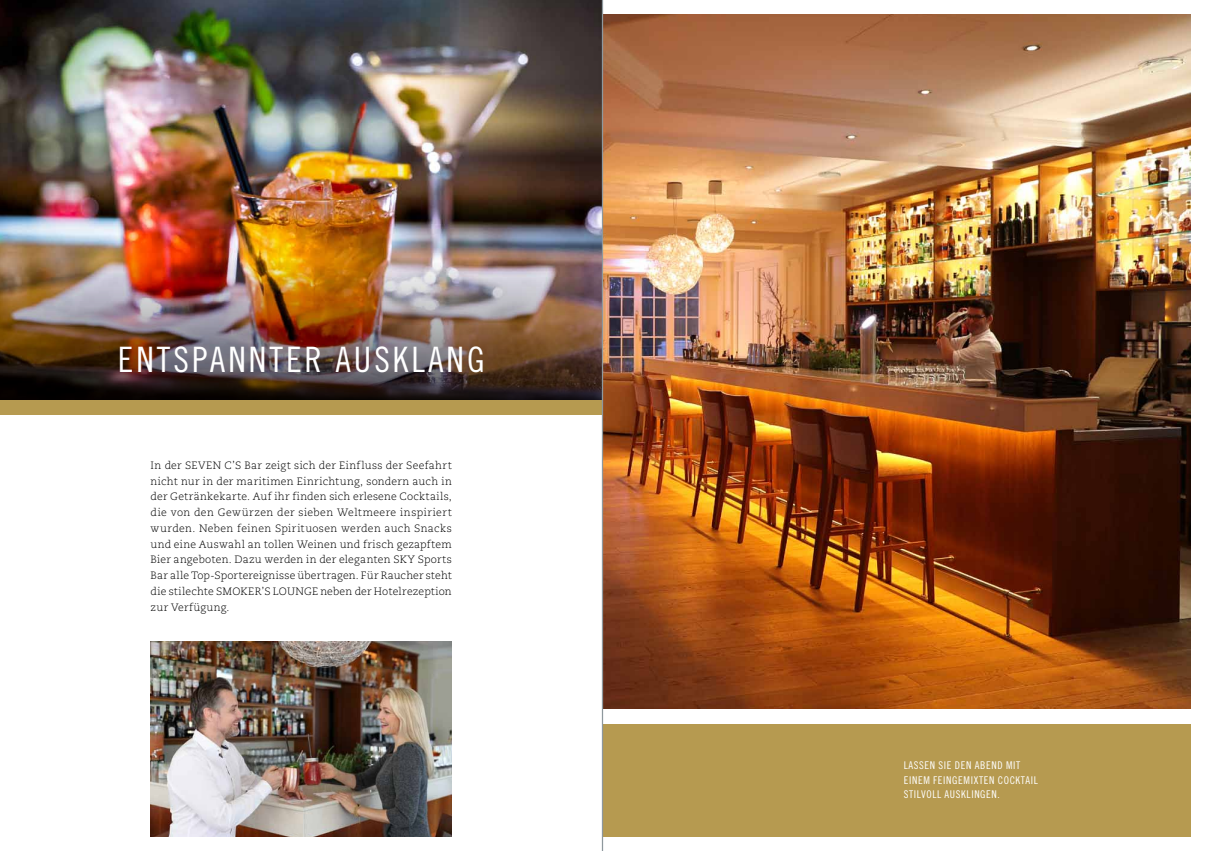
<style>
.page{position:relative;width:1205px;height:851px;background:#fff}
.page>*{position:absolute;margin:0;border:0;box-sizing:border-box;transform-origin:0 0}
.t1{font:35px "Trade Gothic Cond Eighteen";letter-spacing:.085em;color:#fff}
.t2{font:10.62px/15.8px "Caecilia Light Os F";letter-spacing:.015em;color:#000;text-align:justify}
.t3{font:10.62px/14.1px "Trade Gothic Cond Eighteen";letter-spacing:.06em;color:#fff}
</style>
<div class="page">
<img style="left:603px;top:14px;width:588px;height:695px">
<img style="left:0;top:0;width:602px;height:259px">
<div style="left:602px;top:716px;width:589px;height:120px;background:#b69a50"></div>
<img style="left:0;top:259px;width:602px;height:141px">
<div style="left:0;top:400px;width:602px;height:15px;background:#b69a50"></div>
<img style="left:151px;top:641px;width:301px;height:195px">
<div style="left:602px;top:709px;width:603px;height:14px;background:#fff"></div>
<hr style="left:602px;top:0;width:1px;height:850px;background:#8e989d">
<h1 class="t1" style="left:118px;top:339px;width:368px">ENTSPANNTER AU SKLANG</h1>
<p class="t2" style="left:151px;top:457px;width:303px">In der SEVEN C’S Bar zeigt sich der Einfluss der Seefahrt nicht nur in der maritimen Einrichtung, sondern auch in der Getränkekarte. Auf ihr finden sich erlesene Cocktails, die von den Gewürzen der sieben Weltmeere inspiriert wurden. Neben feinen Spirituosen werden auch Snacks und eine Auswahl an tollen Weinen und frisch gezapftem Bier angeboten. Dazu werden in der eleganten SKY Sports Bar alle Top-Sportereignisse übertragen. Für Raucher steht die stilechte Smoker</p>
<p class="t2" style="left:261px;top:583px;width:43px">’s Lounge</p>
<p class="t2" style="left:320px;top:583px;width:133px">neben der Hotelrezeption</p>
<p class="t2" style="left:151px;top:599px;width:80px">zur Verfügung.</p>
<p class="t3" style="left:904px;top:758px;width:136px">LASSEN SI E DEN ABEND MIT<br>EINEM FEINGEMIXTEN COCKTAIL<br>STILVOLL AUSKLINGEN.</p>
</div>
